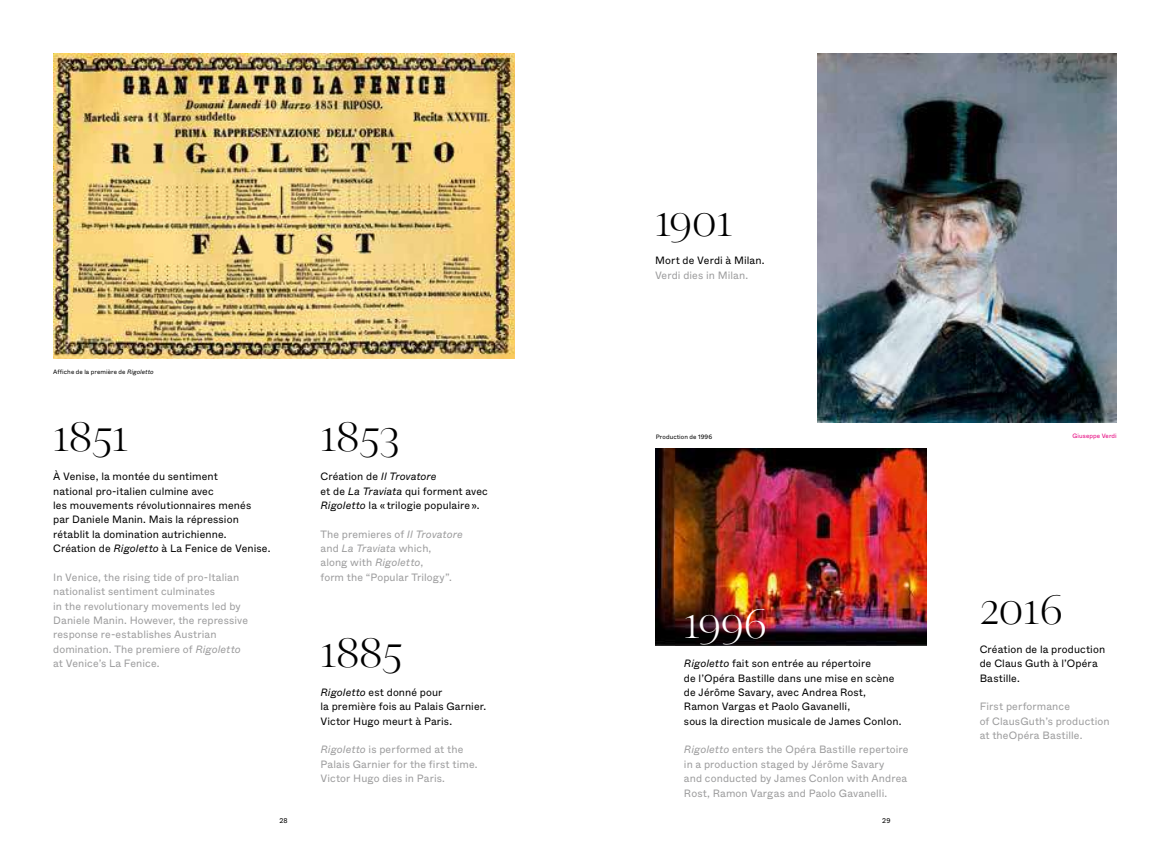
<style>
.page{position:relative;width:1170px;height:851px;background:#fff}
.page>*{position:absolute;margin:0;border:0;box-sizing:border-box;transform-origin:0 0}
.t1{font:300 42.5px "GT Super Display";color:#000}
.t2{font:300 42.5px "GT Super Display";color:#fff}
.t3{font:10.62px/14.4px "Whyte";letter-spacing:.01em;color:#9c9c9d}
.t4{font:10.62px/14.4px "Whyte";letter-spacing:.01em;color:#000}
.t5{font:6.88px "Whyte";color:#000}
.t6{font:6.25px "Whyte";letter-spacing:.01em;color:#000}
.t7{font:6.25px "Whyte";letter-spacing:.01em;color:#e5007c}
.s1{font-style:italic}
</style>
<div class="page">
<img style="left:656px;top:448px;width:270px;height:197px">
<img style="left:53px;top:53px;width:461px;height:305px">
<img style="left:817px;top:53px;width:299px;height:369px">
<h1 class="t1" style="left:655px;top:198px;width:80px">1901</h1>
<p class="t4" style="left:655px;top:253px;width:111px">Mort de Verdi à Milan.</p>
<p class="t3" style="left:655px;top:267px;width:95px">Verdi dies in Milan.</p>
<p class="t6" style="left:53px;top:367px;width:102px">Affiche de la première de <span class="s1">Rigoletto</span></p>
<h1 class="t1" style="left:53px;top:414px;width:77px">1851</h1>
<p class="t4" style="left:53px;top:468px;width:219px">À Venise, la montée du sentiment<br>national pro-italien culmine avec<br>les mouvements révolutionnaires menés<br>par Daniele Manin. Mais la répression rétablit la domination autrichienne.<br>Création de <span class="s1">Rigoletto</span> à La Fenice de Venise.</p>
<p class="t3" style="left:53px;top:569px;width:196px">In Venice, the rising tide of pro‑Italian nationalist sentiment culminates<br>in the revolutionary movements led by Daniele Manin. However, the repressive response re-establishes Austrian domination. The premiere of <span class="s1">Rigoletto </span>at Venice’s La Fenice.</p>
<h1 class="t1" style="left:320px;top:414px;width:81px">1853</h1>
<p class="t4" style="left:320px;top:468px;width:169px">Création de <span class="s1">Il Trovatore<br></span>et de <span class="s1">La Traviata</span> qui forment avec<br><span class="s1">Rigoletto</span> la « trilogie populaire ».</p>
<p class="t3" style="left:320px;top:526px;width:144px">The premieres of <span class="s1">Il Trovatore </span>and <span class="s1">La Traviata</span> which,<br>along with <span class="s1">Rigoletto</span>,<br>form the “Popular Trilogy”.</p>
<h1 class="t1" style="left:320px;top:630px;width:83px">1885</h1>
<p class="t4" style="left:320px;top:684px;width:167px"><span class="s1">Rigoletto</span> est donné pour<br>la première fois au Palais Garnier.<br>Victor Hugo meurt à Paris.</p>
<p class="t3" style="left:320px;top:741px;width:159px"><span class="s1">Rigoletto</span> is performed at the<br>Palais Garnier for the first time.<br>Victor Hugo dies in Paris.</p>
<p class="t6" style="left:656px;top:431px;width:58px">Production de 1996</p>
<h1 class="t2" style="left:684px;top:601px;width:84px">1996</h1>
<p class="t4" style="left:684px;top:655px;width:219px"><span class="s1">Rigoletto</span> fait son entrée au répertoire<br>de l’Opéra Bastille dans une mise en scène de Jérôme Savary, avec Andrea Rost, Ramon Vargas et Paolo Gavanelli,<br>sous la direction musicale de James Conlon.</p>
<p class="t3" style="left:684px;top:741px;width:226px"><span class="s1">Rigoletto</span> enters the Opéra Bastille repertoire in a production staged by Jérôme Savary<br>and conducted by James Conlon with Andrea Rost, Ramon Vargas and Paolo Gavanelli.</p>
<p class="t5" style="left:279px;top:815px;width:10px">28</p>
<p class="t5" style="left:882px;top:815px;width:10px">29</p>
<p class="t7" style="left:1072px;top:431px;width:46px">Giuseppe Verdi</p>
<h1 class="t1" style="left:979px;top:587px;width:84px">2016</h1>
<p class="t4" style="left:979px;top:641px;width:127px">Création de la production de Claus Guth à l’Opéra<br>Bastille.</p>
<p class="t3" style="left:979px;top:698px;width:131px">First performance<br>of ClausGuth’s production at theOpéra Bastille.</p>
</div>
